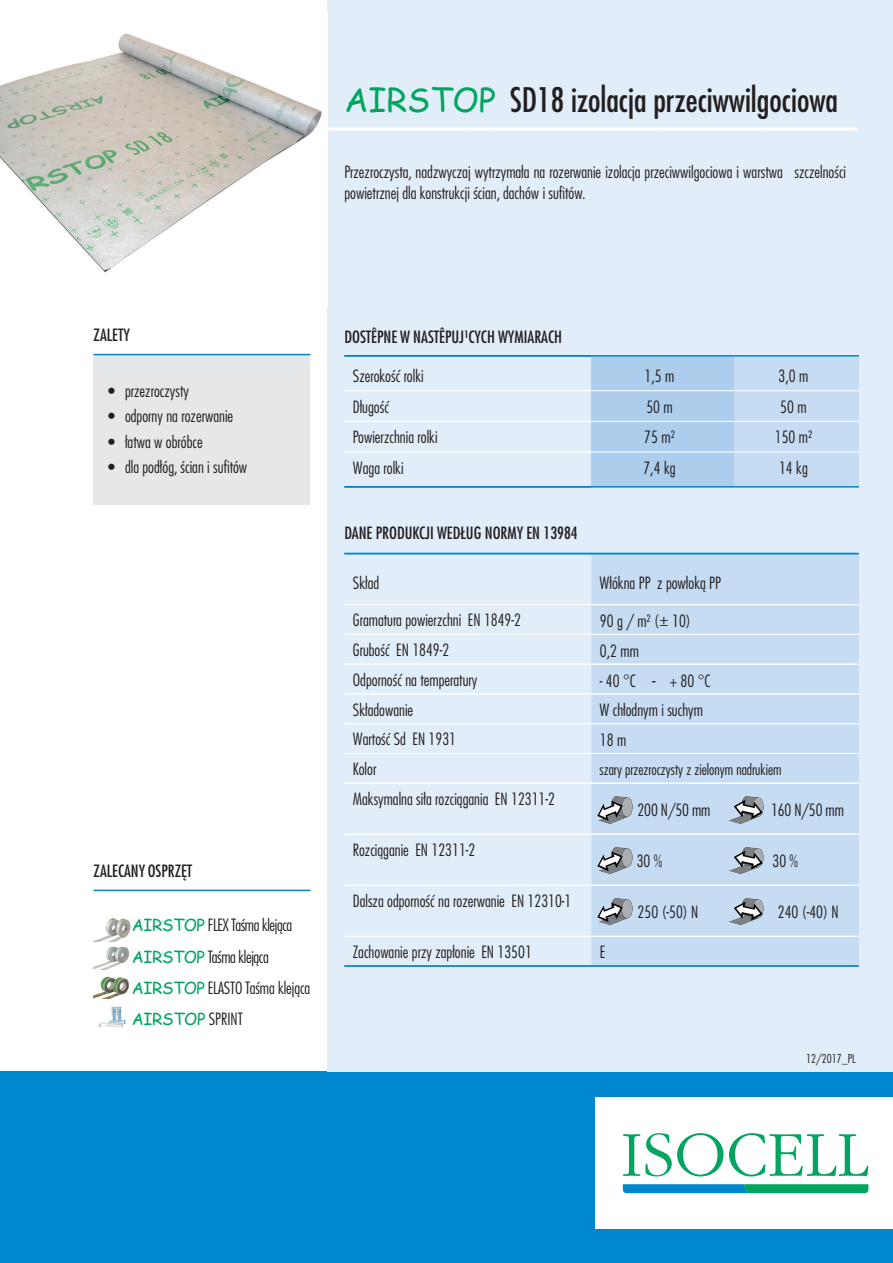
<style>
.page{position:relative;width:893px;height:1263px;background:#fff}
.page>*{position:absolute;margin:0;border:0;box-sizing:border-box;transform-origin:0 0}
.t1{font:500 condensed 33px "Futura LT Pro";color:#231f20}
.t2{font:300 condensed 16.5px/29.8px "Futura LT Pro";color:#231f20}
.t3{font:500 condensed 16.5px "Futura LT Pro";color:#231f20}
.t4{font:300 condensed 16.5px/31.2px "Futura LT Pro";letter-spacing:-.025em;color:#231f20}
.t5{font:16.5px "Comic Sans MS";letter-spacing:-.02em;color:#00a660}
.t6{font:300 condensed 15px "Futura LT Pro";color:#231f20}
.t7{font:300 condensed 12px "Futura LT Pro";color:#231f20}
.s1{font-family:"Comic Sans MS";font-weight:400;font-stretch:normal;color:#00a660}
.s2{font-family:"Futura LT Pro";font-weight:300;font-stretch:condensed;color:#231f20}
.s3{font-family:"Minion Pro";font-weight:400;font-stretch:normal}
</style>
<div class="page">
<div style="left:0;top:1071px;width:893px;height:192px;background:#0086cc"></div>
<div style="left:595px;top:1097px;width:298px;height:132px;background:#fff"></div>
<svg style="left:623px;top:1133px;width:100px;height:43px"></svg>
<svg style="left:729px;top:1133px;width:139px;height:43px"></svg>
<svg style="left:623px;top:1184px;width:245px;height:9px;background:#069898"></svg>
<div style="left:327px;top:0;width:566px;height:1071px;background:#e1edf8"></div>
<hr style="left:327px;top:128px;width:530px;height:3px;background:#fff">
<svg style="left:591px;top:357px;width:268px;height:129px;background:#b8d4ee"></svg>
<hr style="left:591px;top:390px;width:143px;height:1px;background:#fff">
<hr style="left:734px;top:390px;width:125px;height:1px;background:#fff">
<hr style="left:591px;top:421px;width:143px;height:1px;background:#fff">
<hr style="left:734px;top:421px;width:125px;height:1px;background:#fff">
<hr style="left:591px;top:452px;width:143px;height:1px;background:#fff">
<hr style="left:734px;top:452px;width:125px;height:1px;background:#fff">
<hr style="left:591px;top:355px;width:143px;height:2px;background:#0086cc">
<hr style="left:734px;top:355px;width:125px;height:2px;background:#0086cc">
<hr style="left:591px;top:486px;width:143px;height:2px;background:#0086cc">
<hr style="left:734px;top:486px;width:125px;height:2px;background:#0086cc">
<div style="left:591px;top:554px;width:268px;height:411px;background:#c6dcf2"></div>
<hr style="left:591px;top:604px;width:268px;height:1px;background:#fff">
<hr style="left:591px;top:634px;width:268px;height:1px;background:#fff">
<hr style="left:591px;top:664px;width:268px;height:1px;background:#fff">
<hr style="left:591px;top:693px;width:268px;height:1px;background:#fff">
<hr style="left:591px;top:723px;width:268px;height:1px;background:#fff">
<hr style="left:591px;top:753px;width:268px;height:1px;background:#fff">
<hr style="left:591px;top:783px;width:268px;height:1px;background:#fff">
<hr style="left:591px;top:834px;width:268px;height:1px;background:#fff">
<hr style="left:591px;top:885px;width:268px;height:1px;background:#fff">
<hr style="left:591px;top:936px;width:268px;height:1px;background:#fff">
<hr style="left:591px;top:553px;width:268px;height:1px;background:#0086cc">
<hr style="left:344px;top:965px;width:247px;height:2px;background:#0086cc">
<hr style="left:591px;top:965px;width:268px;height:2px;background:#0086cc">
<img style="left:0;top:33px;width:322px;height:240px">
<img style="left:594px;top:796px;width:40px;height:30px">
<img style="left:725px;top:796px;width:39px;height:30px">
<img style="left:594px;top:897px;width:40px;height:31px">
<img style="left:725px;top:897px;width:39px;height:31px">
<img style="left:594px;top:846px;width:40px;height:31px">
<img style="left:725px;top:846px;width:39px;height:31px">
<img style="left:94px;top:946px;width:36px;height:24px">
<img style="left:98px;top:1005px;width:28px;height:22px">
<img style="left:94px;top:976px;width:35px;height:22px">
<img style="left:94px;top:918px;width:37px;height:24px">
<div style="left:94px;top:354px;width:216px;height:151px;background:#e6e7e9"></div>
<hr style="left:344px;top:604px;width:247px;height:1px;background:#fff">
<hr style="left:344px;top:634px;width:247px;height:1px;background:#fff">
<hr style="left:344px;top:664px;width:247px;height:1px;background:#fff">
<hr style="left:344px;top:693px;width:247px;height:1px;background:#fff">
<hr style="left:344px;top:723px;width:247px;height:1px;background:#fff">
<hr style="left:344px;top:753px;width:247px;height:1px;background:#fff">
<hr style="left:344px;top:783px;width:247px;height:1px;background:#fff">
<hr style="left:344px;top:834px;width:247px;height:1px;background:#fff">
<hr style="left:344px;top:885px;width:247px;height:1px;background:#fff">
<hr style="left:344px;top:936px;width:247px;height:1px;background:#fff">
<hr style="left:344px;top:553px;width:247px;height:1px;background:#0086cc">
<hr style="left:94px;top:354px;width:216px;height:1px;background:#0086cc">
<hr style="left:94px;top:890px;width:216px;height:1px;background:#0086cc">
<hr style="left:344px;top:390px;width:247px;height:1px;background:#fff">
<hr style="left:344px;top:421px;width:247px;height:1px;background:#fff">
<hr style="left:344px;top:452px;width:247px;height:1px;background:#fff">
<hr style="left:344px;top:355px;width:247px;height:2px;background:#0086cc">
<hr style="left:344px;top:486px;width:247px;height:2px;background:#0086cc">
<h1 class="t1" style="left:344px;top:77px;width:495px"><span class="s1">AIRSTOP</span> SD18 izolacja przeciwwilgociowa</h1>
<p class="t2" style="left:344px;top:162px;width:503px;line-height:21px">Przezroczysta, nadzwyczaj wytrzymała na rozerwanie izolacja przeciwwilgociowa i warstwa szczelności powietrznej dla konstrukcji ścian, dachów i sufitów.</p>
<p class="t3" style="left:94px;top:324px;width:38px">ZALETY</p>
<p class="t2" style="left:108px;top:376px;width:82px">• przezroczysty</p>
<p class="t2" style="left:108px;top:401px;width:127px">• odporny na rozerwanie</p>
<p class="t2" style="left:108px;top:426px;width:96px">• łatwa w obróbce</p>
<p class="t2" style="left:108px;top:452px;width:141px">• dla podłóg, ścian i sufitów</p>
<p class="t3" style="left:94px;top:859px;width:100px">ZALECANY OSPRZĘT</p>
<p class="t4" style="left:132px;top:909px;width:180px"><span class="s1">AIRSTOP</span> FLEX Taśma klejąca<br><span class="s1">AIRSTOP</span> Taśma klejąca<br><span class="s1">AIRSTOP</span> ELASTO Taśma klejąca</p>
<p class="t5" style="left:132px;top:1007px;width:112px">AIRSTOP <span class="s2">SPRINT</span></p>
<p class="t3" style="left:344px;top:325px;width:219px">DOSTÊPNE W NASTÊPUJ¹CYCH WYMIARACH</p>
<p class="t2" style="left:353px;top:361px;width:86px;line-height:30.6px">Szerokość rolki<br>Długość<br>Powierzchnia rolki<br>Waga rolki</p>
<p class="t3" style="left:344px;top:521px;width:235px">DANE PRODUKCJI WEDŁUG NORMY EN 13984</p>
<p class="t2" style="left:353px;top:568px;width:28px">Skład</p>
<p class="t2" style="left:353px;top:605px;width:203px">Gramatura powierzchni EN 1849-2<br>Grubość EN 1849-2<br>Odporność na temperatury<br>Składowanie<br>Wartość Sd EN 1931<br>Kolor<br>Maksymalna siła rozciągania EN 12311-2</p>
<p class="t2" style="left:353px;top:835px;width:124px">Rozciąganie EN 12311-2</p>
<p class="t2" style="left:353px;top:886px;width:220px">Dalsza odporność na rozerwanie EN 12310-1</p>
<p class="t2" style="left:353px;top:937px;width:180px">Zachowanie przy zapłonie EN 13501</p>
<p class="t2" style="left:645px;top:361px;width:31px">1,5 m</p>
<p class="t2" style="left:779px;top:361px;width:31px">3,0 m</p>
<p class="t2" style="left:646px;top:392px;width:28px">50 m</p>
<p class="t2" style="left:780px;top:392px;width:28px">50 m</p>
<p class="t2" style="left:644px;top:422px;width:32px">75 m²</p>
<p class="t2" style="left:775px;top:422px;width:39px">150 m²</p>
<p class="t2" style="left:643px;top:453px;width:34px">7,4 kg</p>
<p class="t2" style="left:779px;top:453px;width:30px">14 kg</p>
<p class="t2" style="left:600px;top:568px;width:123px">Włókna PP z powłoką PP</p>
<p class="t2" style="left:600px;top:606px;width:92px">90 g / m² (<span class="s3">±</span> 10)<br>0,2 mm</p>
<p class="t2" style="left:600px;top:666px;width:112px">- 40 °C - + 80 °C</p>
<p class="t2" style="left:600px;top:694px;width:105px">W chłodnym i suchym</p>
<p class="t2" style="left:600px;top:725px;width:28px">18 m</p>
<p class="t6" style="left:600px;top:759px;width:183px">szary przezroczysty z zielonym nadrukiem</p>
<p class="t2" style="left:600px;top:937px;width:7px">E</p>
<p class="t2" style="left:638px;top:794px;width:74px">200 N/50 mm</p>
<p class="t2" style="left:771px;top:794px;width:74px">160 N/50 mm</p>
<p class="t2" style="left:637px;top:845px;width:27px">30 %</p>
<p class="t2" style="left:772px;top:845px;width:27px">30 %</p>
<p class="t2" style="left:638px;top:896px;width:62px">250 (-50) N</p>
<p class="t2" style="left:778px;top:896px;width:62px">240 (-40) N</p>
<p class="t7" style="left:806px;top:1051px;width:51px">12/2017_PL</p>
</div>
